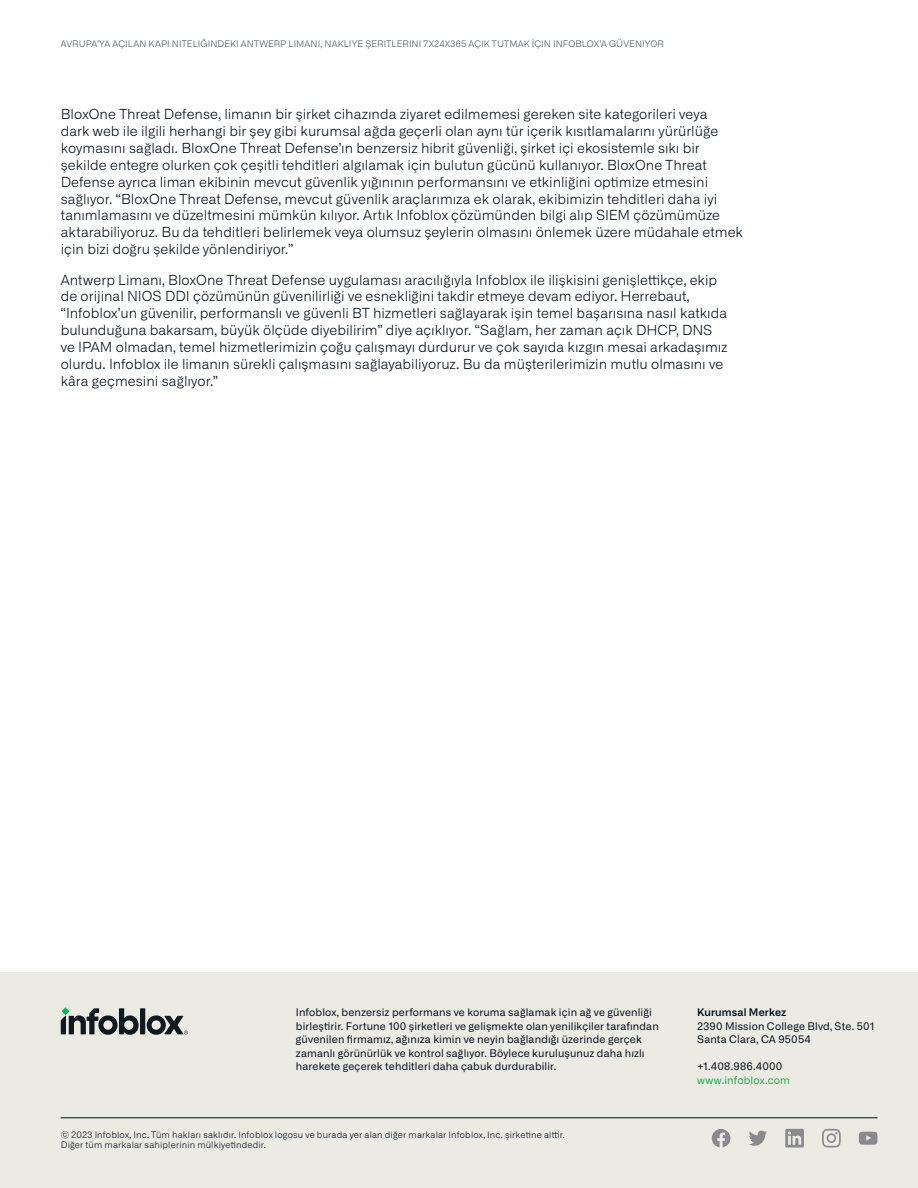
<style>
.page{position:relative;width:918px;height:1188px;background:#fff}
.page>*{position:absolute;margin:0;border:0;box-sizing:border-box;transform-origin:0 0}
.Body_text{font:300 13.8px/16.8px "Alliance No.1";color:#030f1e}
.t1{font:10.5px/13.5px "Alliance No.1";letter-spacing:.015em;color:#030f1e}
.t2{font:10.5px "Alliance No.1";letter-spacing:.015em;color:#1eb14b}
.t3{font:600 10.5px "Alliance No.1";letter-spacing:.015em;color:#030f1e}
.t4{font:300 9px/9.8px "Alliance No.1";letter-spacing:.015em;color:#030f1e}
.t5{font:300 9px "Alliance No.1";letter-spacing:.015em;color:#4d515e}
</style>
<div class="page">
<div style="left:0;top:972px;width:918px;height:216px;background:#ebebe4"></div>
<div style="left:140px;top:1008px;width:5px;height:26px;background:#101820"></div>
<svg style="left:147px;top:1015px;width:41px;height:20px"></svg>
<svg style="left:61px;top:1008px;width:78px;height:27px"></svg>
<svg style="left:822px;top:1129px;width:19px;height:18px"></svg>
<svg style="left:859px;top:1132px;width:19px;height:13px"></svg>
<svg style="left:749px;top:1131px;width:18px;height:15px"></svg>
<svg style="left:785px;top:1129px;width:19px;height:19px"></svg>
<svg style="left:712px;top:1129px;width:18px;height:18px"></svg>
<hr style="left:61px;top:1118px;width:817px;height:1px;background:#030f1e">
<p class="t5" style="left:61px;top:39px;width:605px">AVRUPA’YA AÇILAN KAPI NITELIĞINDEKI ANTWERP LIMANI, NAKLIYE ŞERITLERINI 7X24X365 AÇIK TUTMAK İÇIN INFOBLOX’A GÜVENIYOR</p>
<p class="Body_text" style="left:61px;top:106px;width:684px">BloxOne Threat Defense, limanın bir şirket cihazında ziyaret edilmemesi gereken site kategorileri veya<br>dark web ile ilgili herhangi bir şey gibi kurumsal ağda geçerli olan aynı tür içerik kısıtlamalarını yürürlüğe koymasını sağladı. BloxOne Threat Defense’ın benzersiz hibrit güvenliği, şirket içi ekosistemle sıkı bir şekilde entegre olurken çok çeşitli tehditleri algılamak için bulutun gücünü kullanıyor. BloxOne Threat Defense ayrıca liman ekibinin mevcut güvenlik yığınının performansını ve etkinliğini optimize etmesini sağlıyor. “BloxOne Threat Defense, mevcut güvenlik araçlarımıza ek olarak, ekibimizin tehditleri daha iyi tanımlamasını ve düzeltmesini mümkün kılıyor. Artık Infoblox çözümünden bilgi alıp SIEM çözümümüze aktarabiliyoruz. Bu da tehditleri belirlemek veya olumsuz şeylerin olmasını önlemek üzere müdahale etmek için bizi doğru şekilde yönlendiriyor.”</p>
<p class="Body_text" style="left:61px;top:271px;width:668px">Antwerp Limanı, BloxOne Threat Defense uygulaması aracılığıyla Infoblox ile ilişkisini genişlettikçe, ekip de orijinal NIOS DDI çözümünün güvenilirliği ve esnekliğini takdir etmeye devam ediyor. Herrebaut, “Infoblox’un güvenilir, performanslı ve güvenli BT hizmetleri sağlayarak işin temel başarısına nasıl katkıda bulunduğuna bakarsam, büyük ölçüde diyebilirim” diye açıklıyor. “Sağlam, her zaman açık DHCP, DNS ve IPAM olmadan, temel hizmetlerimizin çoğu çalışmayı durdurur ve çok sayıda kızgın mesai arkadaşımız olurdu. Infoblox ile limanın sürekli çalışmasını sağlayabiliyoruz. Bu da müşterilerimizin mutlu olmasını ve kâra geçmesini sağlıyor.”</p>
<p class="t1" style="left:296px;top:1006px;width:364px">Infoblox, benzersiz performans ve koruma sağlamak için ağ ve güvenliği birleştirir. Fortune 100 şirketleri ve gelişmekte olan yenilikçiler tarafından güvenilen firmamız, ağınıza kimin ve neyin bağlandığı üzerinde gerçek zamanlı görünürlük ve kontrol sağlıyor. Böylece kuruluşunuz daha hızlı harekete geçerek tehditleri daha çabuk durdurabilir.</p>
<p class="t3" style="left:697px;top:1006px;width:91px">Kurumsal Merkez</p>
<p class="t1" style="left:697px;top:1019px;width:179px">2390 Mission College Blvd, Ste. 501<br>Santa Clara, CA 95054</p>
<p class="t1" style="left:697px;top:1059px;width:87px">+1.408.986.4000</p>
<p class="t2" style="left:697px;top:1073px;width:94px">www.infoblox.com</p>
<p class="t4" style="left:61px;top:1130px;width:506px">© 2023 Infoblox, Inc. Tüm hakları saklıdır. Infoblox logosu ve burada yer alan diğer markalar Infoblox, Inc. şirketine aittir.<br>Diğer tüm markalar sahiplerinin mülkiyetindedir.</p>
</div>
